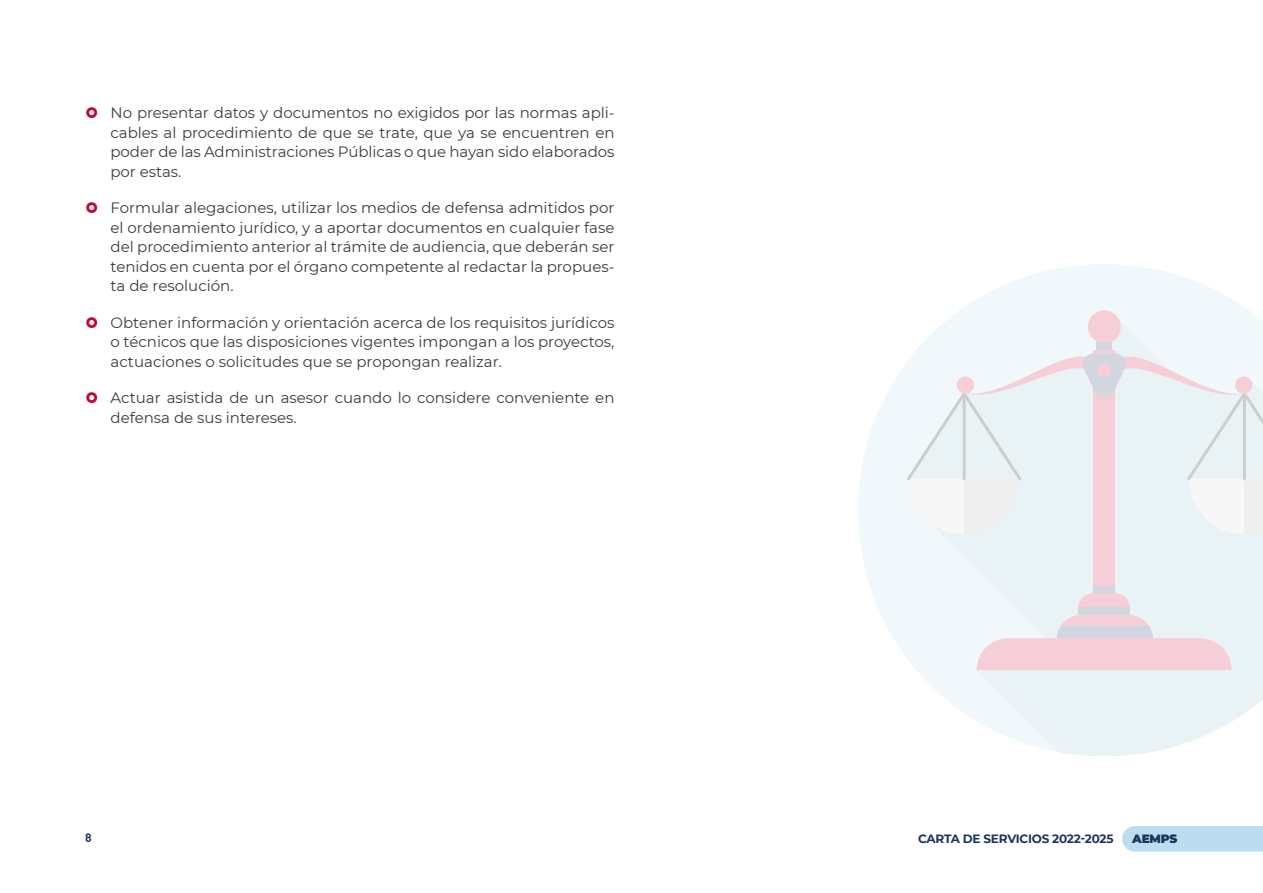
<style>
.page{position:relative;width:1263px;height:893px;background:#fff}
.page>*{position:absolute;margin:0;border:0;box-sizing:border-box;transform-origin:0 0}
.t1{font:15px/19.5px "Montserrat";color:#3c3c3b;text-align:justify}
.t2{font:700 12px "Montserrat";letter-spacing:-.02em;color:#1b355d}
.t3{font:900 12px "Montserrat";letter-spacing:-.02em;color:#1b355d}
.t4{font:700 12px "DIN";color:#1b355d}
</style>
<div class="page">
<div style="left:1122px;top:826px;width:141px;height:26px;background:#bcddef"></div>
<svg style="left:859px;top:265px;width:399px;height:394px;fill:#f1f8fb"></svg>
<svg style="left:908px;top:318px;width:355px;height:438px;fill:#e9f2f5"></svg>
<div style="left:1096px;top:338px;width:16px;height:12px;background:#d2d7df"></div>
<div style="left:1093px;top:350px;width:22px;height:243px;background:#f6ced8"></div>
<div style="left:1093px;top:586px;width:22px;height:7px;background:#d2d7df"></div>
<div style="left:1088px;top:310px;width:33px;height:33px;background:#f6ced8;border-radius:50%"></div>
<svg style="left:907px;top:353px;width:356px;height:181px"></svg>
<svg style="left:976px;top:593px;width:255px;height:77px;background:#eedfe6"></svg>
<div style="left:1097px;top:364px;width:14px;height:13px;background:#f6ced8;border-radius:50%"></div>
<p class="t1" style="left:111px;top:103px;width:505px">No presentar datos y documentos no exigidos por las normas apli&shy;cables al procedimiento de que se trate, que ya se encuentren en poder de las Administraciones Públicas o que hayan sido elaborados por estas.</p>
<p class="t1" style="left:111px;top:198px;width:505px">Formular alegaciones, utilizar los medios de defensa admitidos por el ordenamiento jurídico, y a aportar documentos en cualquier fase del procedimiento anterior al trámite de audiencia, que deberán ser tenidos en cuenta por el órgano competente al redactar la propues&shy;ta de resolución.</p>
<p class="t1" style="left:111px;top:312px;width:505px">Obtener información y orientación acerca de los requisitos jurídicos o técnicos que las disposiciones vigentes impongan a los proyectos, actuaciones o solicitudes que se propongan realizar.</p>
<p class="t1" style="left:111px;top:388px;width:505px">Actuar asistida de un asesor cuando lo considere conveniente en defensa de sus intereses.</p>
<p class="t4" style="left:85px;top:830px;width:8px">8</p>
<p class="t2" style="left:918px;top:830px;width:197px">CARTA DE SERVICIOS 2022-2025</p>
<p class="t3" style="left:1132px;top:830px;width:47px">AEMPS</p>
</div>
